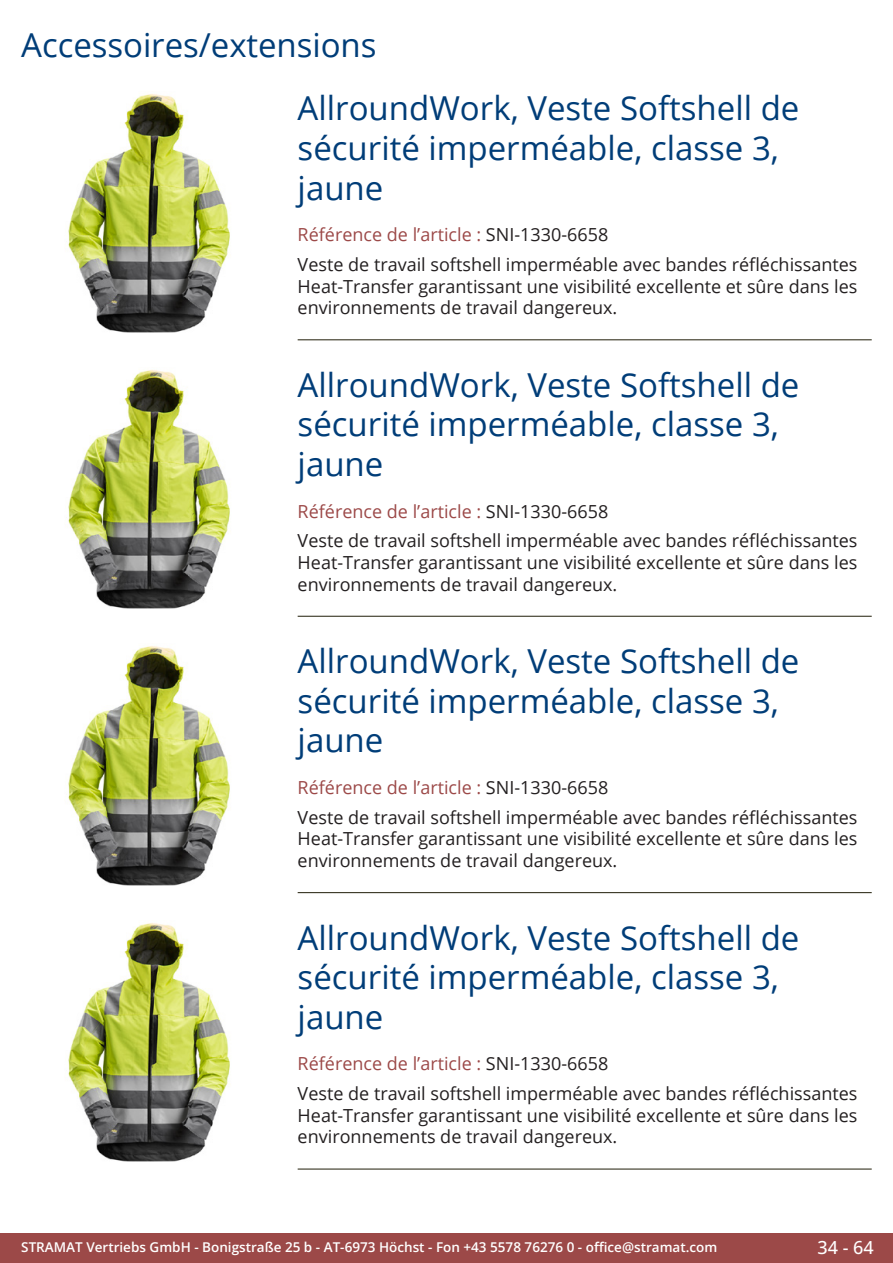
<style>
.page{position:relative;width:893px;height:1263px;background:#fff}
.page>*{position:absolute;margin:0;border:0;box-sizing:border-box;transform-origin:0 0}
.Produkttitel{font:33px/39.6px "Open Sans";color:#003d78}
.RastTitel{font:33px "Open Sans";color:#003d78}
.Beschreibung_Text{font:18px/21.6px "Open Sans";color:#231f20;text-align:justify}
.TechDaten_Überschrif{font:18px "Open Sans";color:#9c4948}
.t1{font:500 18px "Open Sans";color:#fff}
.t2{font:600 13.5px "Open Sans";color:#fff}
.s1{color:#231f20}
</style>
<div class="page">
<div style="left:0;top:1233px;width:893px;height:30px;background:#9c4948"></div>
<hr style="left:298px;top:340px;width:574px;height:1px;background:#201d08">
<hr style="left:298px;top:616px;width:574px;height:1px;background:#201d08">
<hr style="left:298px;top:892px;width:574px;height:1px;background:#201d08">
<hr style="left:298px;top:1169px;width:574px;height:1px;background:#201d08">
<img style="left:68px;top:94px;width:162px;height:239px">
<img style="left:68px;top:370px;width:162px;height:239px">
<img style="left:68px;top:646px;width:162px;height:240px">
<img style="left:68px;top:923px;width:162px;height:239px">
<p class="RastTitel" style="left:21px;top:22px;width:357px">Accessoires/extensions</p>
<p class="Produkttitel" style="left:298px;top:88px;width:503px">AllroundWork, Veste Softshell de sécurité imperméable, classe 3, jaune</p>
<p class="TechDaten_Überschrif" style="left:298px;top:222px;width:312px">Référence de l’article : <span class="s1">SNI-1330-6658</span></p>
<p class="Beschreibung_Text" style="left:298px;top:253px;width:561px">Veste de travail softshell imperméable avec bandes réfléchissantes Heat-Transfer garantissant une visibilité excellente et sûre dans les environnements de travail dangereux.</p>
<p class="Produkttitel" style="left:298px;top:364px;width:503px">AllroundWork, Veste Softshell de sécurité imperméable, classe 3, jaune</p>
<p class="TechDaten_Überschrif" style="left:298px;top:499px;width:312px">Référence de l’article : <span class="s1">SNI-1330-6658</span></p>
<p class="Beschreibung_Text" style="left:298px;top:530px;width:561px">Veste de travail softshell imperméable avec bandes réfléchissantes Heat-Transfer garantissant une visibilité excellente et sûre dans les environnements de travail dangereux.</p>
<p class="Produkttitel" style="left:298px;top:640px;width:503px">AllroundWork, Veste Softshell de sécurité imperméable, classe 3, jaune</p>
<p class="TechDaten_Überschrif" style="left:298px;top:775px;width:312px">Référence de l’article : <span class="s1">SNI-1330-6658</span></p>
<p class="Beschreibung_Text" style="left:298px;top:806px;width:561px">Veste de travail softshell imperméable avec bandes réfléchissantes Heat-Transfer garantissant une visibilité excellente et sûre dans les environnements de travail dangereux.</p>
<p class="Produkttitel" style="left:298px;top:917px;width:503px">AllroundWork, Veste Softshell de sécurité imperméable, classe 3, jaune</p>
<p class="TechDaten_Überschrif" style="left:298px;top:1051px;width:312px">Référence de l’article : <span class="s1">SNI-1330-6658</span></p>
<p class="Beschreibung_Text" style="left:298px;top:1082px;width:561px">Veste de travail softshell imperméable avec bandes réfléchissantes Heat-Transfer garantissant une visibilité excellente et sûre dans les environnements de travail dangereux.</p>
<p class="t2" style="left:21px;top:1238px;width:698px">STRAMAT Vertriebs GmbH - Bonigstraße 25 b - AT-6973 Höchst - Fon +43 5578 76276 0 - office@stramat.com</p>
<p class="t1" style="left:817px;top:1234px;width:58px">34 - 64</p>
</div>
